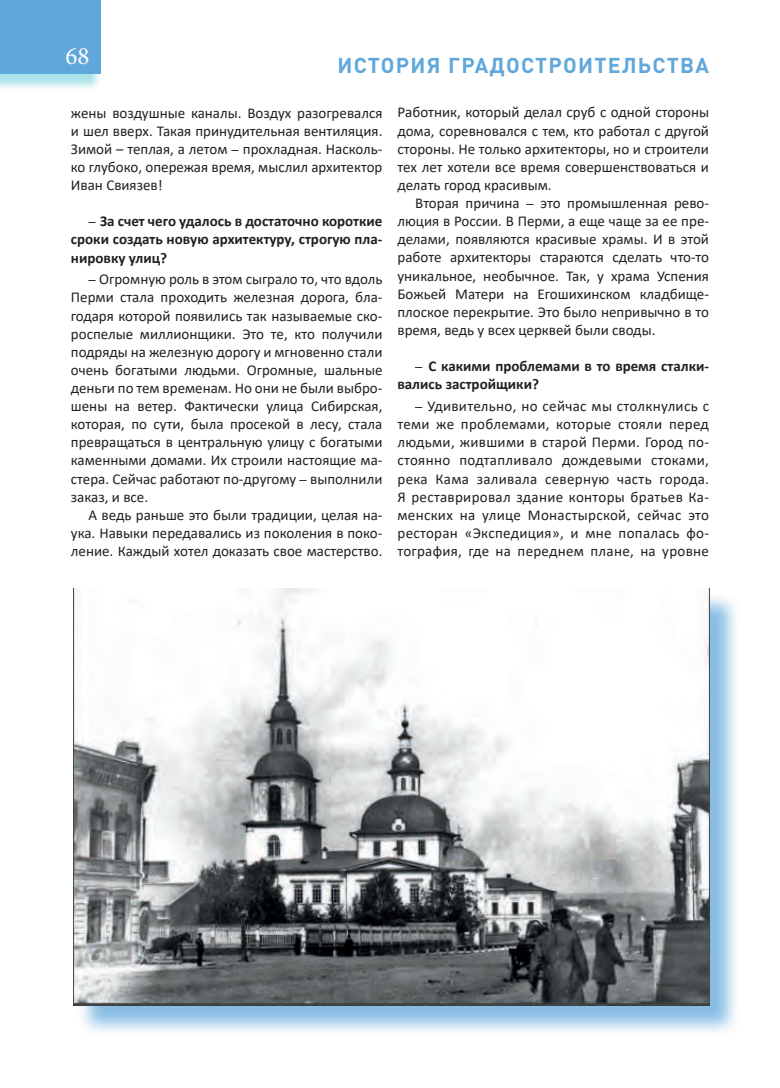
<style>
.page{position:relative;width:780px;height:1088px;background:#fff}
.page>*{position:absolute;margin:0;border:0;box-sizing:border-box;transform-origin:0 0}
.t1{font:25px "Minion Pro";color:#fff}
.верх{font:700 21.25px "DIN Pro";letter-spacing:.06em;color:#60a7db}
.основной_текст{font:15px/18.1px "Calibri";color:#231f20;text-align:justify}
.основной_текст-2{font:700 15px/18.1px "Calibri";color:#231f20;text-align:justify}
.s1{font-family:"Helios Cond"}
.s2{font-family:"Helios Cond";font-weight:400}
</style>
<div class="page">
<div style="left:0;top:4px;width:102px;height:87px;background:#53c5d1;opacity:.5"></div>
<div style="left:0;top:0;width:100px;height:73px;background:#60a7db"></div>
<div style="left:77px;top:591px;width:664px;height:446px;background:#60a7db;opacity:.75"></div>
<img style="left:73px;top:588px;width:636px;height:417px">
<h1 class="t1" style="left:65px;top:40px;width:25px">68</h1>
<p class="верх" style="left:337px;top:52px;width:373px">ИСТОРИЯ ГРАДОСТРОИТЕЛЬСТВА</p>
<p class="основной_текст" style="left:71px;top:103px;width:313px">жены воздушные каналы. Воздух разогревался и шел вверх. Такая принудительная вентиляция.<br>Зимой – теплая, а летом <span class="s1">–</span> прохладная. Насколь&shy;ко глубоко, опережая время, мыслил архитектор Иван Свиязев!</p>
<p class="основной_текст-2" style="left:71px;top:212px;width:313px;text-indent:18px"><span class="s2">–</span> За счет чего удалось в достаточно короткие сроки создать новую архитектуру, строгую пла&shy;нировку улиц?</p>
<p class="основной_текст" style="left:71px;top:270px;width:313px;text-indent:18px"><span class="s1">–</span> Огромную роль в этом сыграло то, что вдоль Перми стала проходить железная дорога, бла&shy;годаря которой появились так называемые ско&shy;роспелые миллионщики. Это те, кто получили подряды на железную дорогу и мгновенно стали очень богатыми людьми. Огромные, шальные деньги по тем временам. Но они не были выбро&shy;шены на ветер. Фактически улица Сибирская, которая, по сути, была просекой в лесу, стала превращаться в центральную улицу с богатыми каменными домами. Их строили настоящие ма&shy;стера. Сейчас работают по-другому <span class="s1">–</span> выполнили заказ, и все.</p>
<p class="основной_текст" style="left:71px;top:505px;width:313px;text-indent:18px">А ведь раньше это были традиции, целая на&shy;ука. Навыки передавались из поколения в поко&shy;ление. Каждый хотел доказать свое мастерство.</p>
<p class="основной_текст" style="left:397px;top:103px;width:313px">Работник, который делал сруб с одной стороны дома, соревновался с тем, кто работал с другой стороны. Не только архитекторы, но и строители тех лет хотели все время совершенствоваться и делать город красивым.</p>
<p class="основной_текст" style="left:397px;top:194px;width:313px;text-indent:18px">Вторая причина <span class="s1">–</span> это промышленная рево&shy;люция в России. В Перми, а еще чаще за ее пре&shy;делами, появляются красивые храмы. И в этой работе архитекторы стараются сделать что-то уникальное, необычное. Так, у храма Успения Божьей Матери на Егошихинском кладбище&shy;плоское перекрытие. Это было непривычно в то время, ведь у всех церквей были своды.</p>
<p class="основной_текст-2" style="left:397px;top:357px;width:313px;text-indent:18px"><span class="s2">–</span> С какими проблемами в то время сталки&shy;вались застройщики?</p>
<p class="основной_текст" style="left:397px;top:397px;width:313px;text-indent:18px"><span class="s1">–</span> Удивительно, но сейчас мы столкнулись с теми же проблемами, которые стояли перед людьми, жившими в старой Перми. Город по&shy;стоянно подтапливало дождевыми стоками, река Кама заливала северную часть города.<br>Я реставрировал здание конторы братьев Ка&shy;менских на улице Монастырской, сейчас это ресторан «Экспедиция», и мне попалась фо&shy;тография, где на переднем плане, на уровне</p>
</div>
